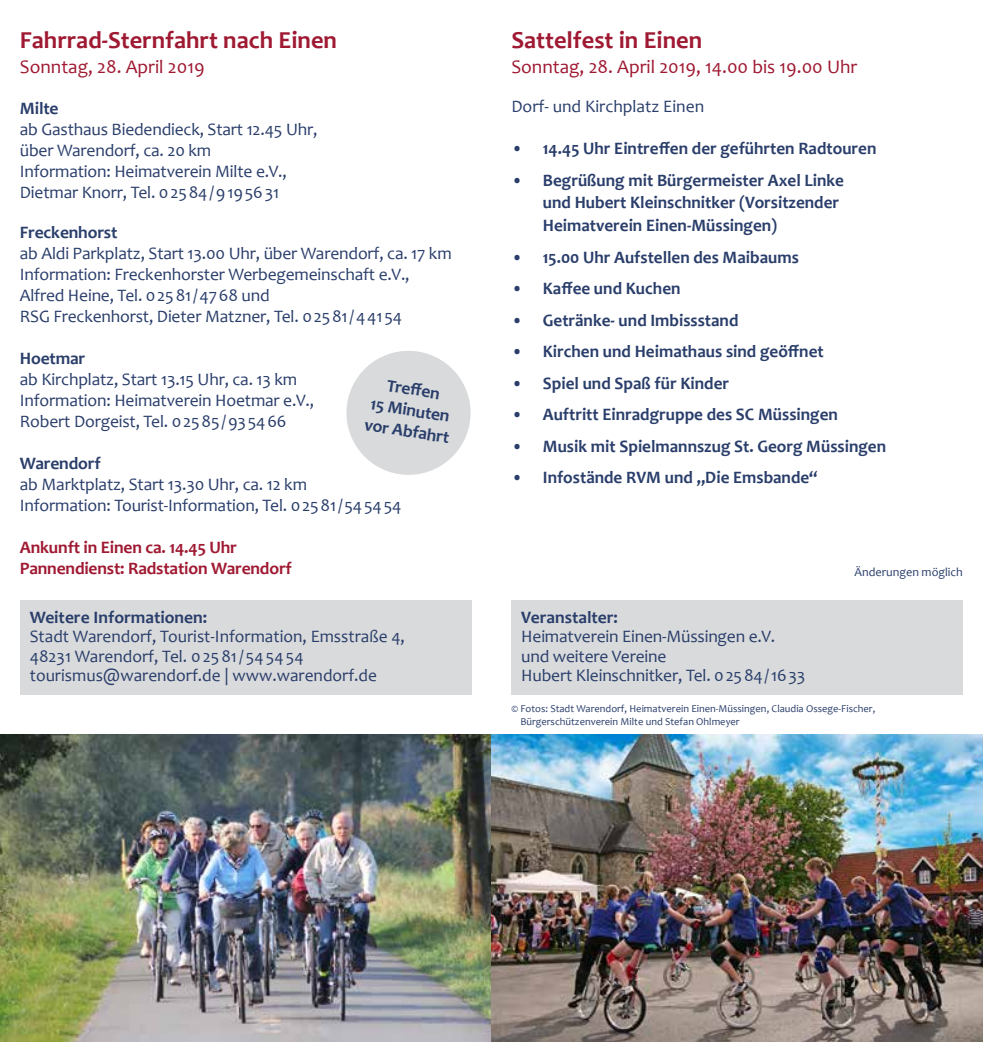
<style>
.page{position:relative;width:983px;height:1042px;background:#fff}
.page>*{position:absolute;margin:0;border:0;box-sizing:border-box;transform-origin:0 0}
.t1{font:700 24.5px "Candara";color:#9f1932}
.t2{font:19.25px "Candara";color:#9f1932}
.t3{font:17.5px/21px "Candara";letter-spacing:-.01em;color:#2a3e6b}
.t4{font:700 17.5px/22.8px "Candara";color:#2a3e6b}
.t5{font:700 17.5px/21px "Candara";letter-spacing:-.01em;color:#9f1932}
.t6{font:12.25px "Candara";color:#2a3e6b}
.t7{font:10.5px/12.6px "Candara";color:#2a3e6b}
</style>
<div class="page">
<div style="left:20px;top:600px;width:451px;height:94px;background:#d9dadb"></div>
<img style="left:0;top:734px;width:982px;height:308px">
<div style="left:511px;top:600px;width:451px;height:94px;background:#d9dadb"></div>
<svg style="left:346px;top:351px;width:125px;height:124px"></svg>
<h1 class="t1" style="left:20px;top:25px;width:318px">Fahrrad-Sternfahrt nach Einen</h1>
<p class="t2" style="left:20px;top:56px;width:186px">Sonntag, 28. April 2019</p>
<p class="t4" style="left:20px;top:97px;width:40px">Milte</p>
<p class="t3" style="left:20px;top:119px;width:299px">ab Gasthaus Biedendieck, Start 12.45 Uhr, über Warendorf, ca. 20 km<br>Information: Heimatverein Milte e.V., Dietmar Knorr, Tel. 02584/9195631</p>
<p class="t4" style="left:20px;top:221px;width:99px">Freckenhorst</p>
<p class="t3" style="left:20px;top:243px;width:433px">ab Aldi Parkplatz, Start 13.00 Uhr, über Warendorf, ca. 17 km Information: Freckenhorster Werbegemeinschaft e.V., Alfred Heine, Tel. 02581/4768 und<br>RSG Freckenhorst, Dieter Matzner, Tel. 02581/44154</p>
<p class="t4" style="left:20px;top:347px;width:67px">Hoetmar</p>
<p class="t3" style="left:20px;top:369px;width:296px">ab Kirchplatz, Start 13.15 Uhr, ca. 13 km<br>Information: Heimatverein Hoetmar e.V.,<br>Robert Dorgeist, Tel. 02585/935466</p>
<p class="t4" style="left:20px;top:452px;width:82px">Warendorf</p>
<p class="t3" style="left:20px;top:474px;width:383px">ab Marktplatz, Start 13.30 Uhr, ca. 12 km<br>Information: Tourist-Information, Tel. 02581/545454</p>
<p class="t5" style="left:20px;top:537px;width:273px">Ankunft in Einen ca. 14.45 Uhr<br>Pannendienst: Radstation Warendorf</p>
<p class="t4" style="left:373px;top:372px;width:87px;line-height:21px;text-align:center;rotate:9deg">Treff en<br>15 Minuten vor Abfahrt</p>
<p class="t4" style="left:30px;top:606px;width:179px">Weitere Informationen:</p>
<p class="t3" style="left:30px;top:627px;width:376px;line-height:19.2px">Stadt Warendorf, Tourist-Information, Emsstraße 4,<br>48231 Warendorf, Tel. 02581/ 545454 tourismus@warendorf.de | www.warendorf.de</p>
<h1 class="t1" style="left:511px;top:25px;width:192px">Sattelfest in Einen</h1>
<p class="t2" style="left:511px;top:56px;width:347px">Sonntag, 28. April 2019, 14.00 bis 19.00 Uhr</p>
<p class="t3" style="left:511px;top:96px;width:194px">Dorf- und Kirchplatz Einen</p>
<p class="t4" style="left:511px;top:137px;width:366px">• 14.45 Uhr Eintreffen der geführten Radtouren</p>
<p class="t4" style="left:542px;top:168px;width:302px;text-indent:-32px">• Begrüßung mit Bürgermeister Axel Linke und Hubert Kleinschnitker (Vorsitzender<br>Heimatverein Einen-Müssingen)</p>
<p class="t4" style="left:511px;top:245px;width:289px">• 15.00 Uhr Aufstellen des Maibaums</p>
<p class="t4" style="left:511px;top:277px;width:171px">• Kaffee und Kuchen</p>
<p class="t4" style="left:511px;top:308px;width:228px">• Getränke- und Imbissstand</p>
<p class="t4" style="left:511px;top:340px;width:314px">• Kirchen und Heimathaus sind geöffnet</p>
<p class="t4" style="left:511px;top:371px;width:219px">• Spiel und Spaß für Kinder</p>
<p class="t4" style="left:511px;top:403px;width:328px">• Auftritt Einradgruppe des SC Müssingen</p>
<p class="t4" style="left:511px;top:434px;width:376px">• Musik mit Spielmannszug St. Georg Müssingen</p>
<p class="t4" style="left:511px;top:466px;width:308px">• Infostände RVM und „Die Emsbande“</p>
<p class="t4" style="left:521px;top:606px;width:98px">Veranstalter:</p>
<p class="t3" style="left:521px;top:627px;width:285px;line-height:19.2px">Heimatverein Einen-Müssingen e.V. und weitere Vereine<br>Hubert Kleinschnitker, Tel. 02584/1633</p>
<p class="t6" style="left:854px;top:564px;width:110px">Änderungen möglich</p>
<p class="t7" style="left:520px;top:702px;width:356px;text-indent:-9px">© Fotos: Stadt Warendorf, Heimatverein Einen-Müssingen, Claudia Ossege-Fischer,<br>Bürgerschützenverein Milte und Stefan Ohlmeyer</p>
</div>
